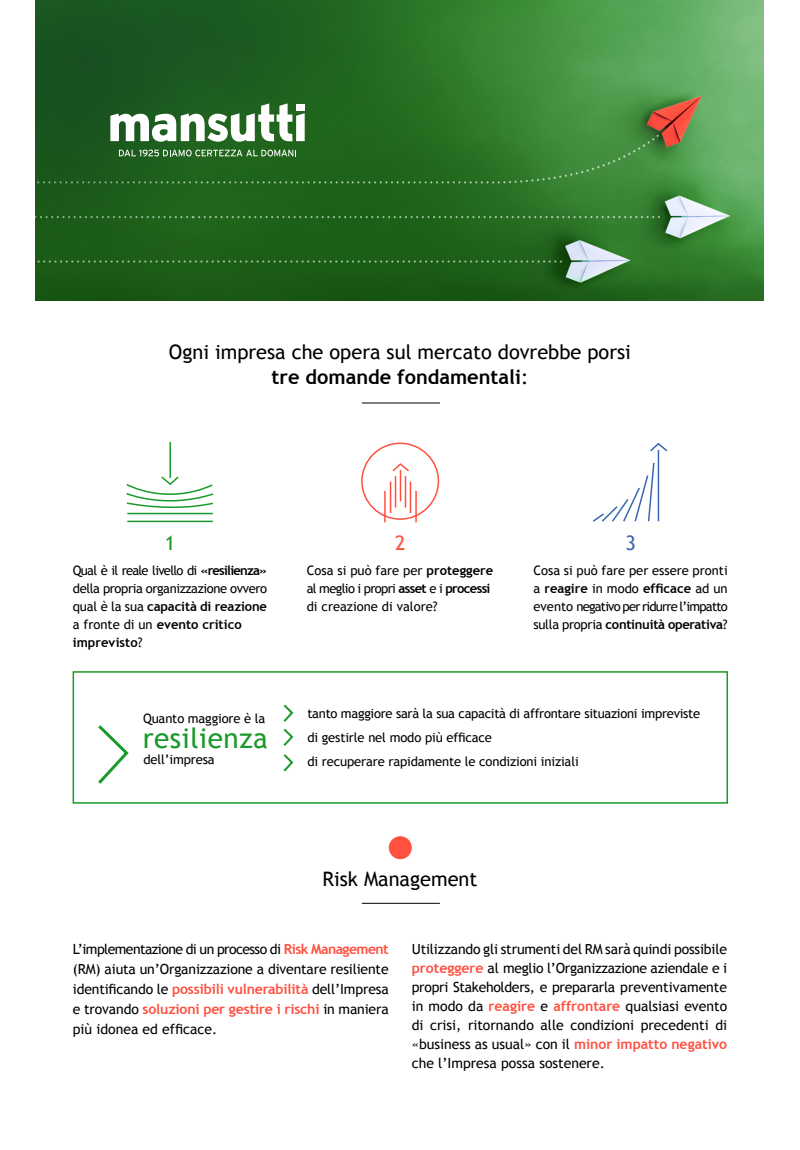
<style>
.page{position:relative;width:800px;height:1150px;background:#fff}
.page>*{position:absolute;margin:0;border:0;box-sizing:border-box;transform-origin:0 0}
.t1{font:28px "Trebuchet MS";letter-spacing:.02em;color:#199a29}
.t2{font:20px/25px "Trebuchet MS";color:#000;text-align:center}
.t3{font:20px "Trebuchet MS";color:#199a29}
.t4{font:20px "Trebuchet MS";color:#ff5040}
.t5{font:20px "Trebuchet MS";color:#3866af}
.t6{font:14px/19px "Trebuchet MS";color:#000;text-align:justify}
.t7{font:13px/18px "Trebuchet MS";letter-spacing:-.02em;color:#000}
.t8{font:13px/18px "Trebuchet MS";color:#000}
.s1{font-weight:700}
.s2{font-weight:700;color:#ff5040}
</style>
<div class="page">
<img style="left:35px;top:0;width:729px;height:300px">
<svg style="left:110px;top:103px;width:195px;height:39px"></svg>
<svg style="left:119px;top:150px;width:177px;height:6px"></svg>
<svg style="left:126px;top:441px;width:88px;height:82px"></svg>
<svg style="left:361px;top:442px;width:79px;height:81px"></svg>
<svg style="left:593px;top:442px;width:75px;height:80px"></svg>
<div style="left:73px;top:671px;width:655px;height:133px;border:2px solid #199a29"></div>
<svg style="left:98px;top:725px;width:31px;height:59px"></svg>
<svg style="left:283px;top:704px;width:11px;height:68px"></svg>
<div style="left:389px;top:836px;width:23px;height:23px;background:#ff5040;border-radius:50%"></div>
<hr style="left:362px;top:402px;width:78px;height:2px;background:#000">
<hr style="left:362px;top:903px;width:78px;height:1px;background:#000">
<h2 class="t2" style="left:169px;top:339px;width:464px">Ogni impresa che opera sul mercato dovrebbe porsi <span class="s1">tre domande fondamentali</span>:</h2>
<h2 class="t3" style="left:165px;top:531px;width:12px">1</h2>
<h2 class="t4" style="left:395px;top:531px;width:12px">2</h2>
<h2 class="t5" style="left:625px;top:531px;width:12px">3</h2>
<p class="t7" style="left:73px;top:561px;width:196px">Qual è il reale livello di <span class="s1">«resilienza» </span>della propria organizzazione ovvero qual è la sua <span class="s1">capacità di reazione </span>a fronte di un <span class="s1">evento critico imprevisto</span>?</p>
<p class="t8" style="left:307px;top:561px;width:188px">Cosa si può fare per <span class="s1">proteggere </span>al meglio i propri <span class="s1">asset</span> e i <span class="s1">processi </span>di creazione di valore?</p>
<p class="t7" style="left:533px;top:561px;width:196px;text-align:justify">Cosa si può fare per essere pronti a <span class="s1">reagire</span> in modo <span class="s1">efficace</span> ad un evento negativo per ridurre l’impatto sulla propria <span class="s1">continuità operativa</span>?</p>
<p class="t7" style="left:143px;top:710px;width:124px">Quanto maggiore è la</p>
<p class="t7" style="left:143px;top:751px;width:73px">dell’impresa</p>
<h1 class="t1" style="left:143px;top:722px;width:127px">resilienza</h1>
<p class="t7" style="left:307px;top:701px;width:394px;line-height:24px">tanto maggiore sarà la sua capacità di affrontare situazioni impreviste di gestirle nel modo più efficace<br>di recuperare rapidamente le condizioni iniziali</p>
<h2 class="t2" style="left:322px;top:866px;width:156px">Risk Management</h2>
<p class="t6" style="left:73px;top:939px;width:317px;line-height:20px">L’implementazione di un processo di <span class="s2">Risk Management </span>(RM) aiuta un’Organizzazione a diventare resiliente identificando le <span class="s2">possibili vulnerabilità</span> dell’Impresa e trovando <span class="s2">soluzioni per gestire i rischi</span> in maniera più idonea ed efficace.</p>
<p class="t6" style="left:412px;top:940px;width:317px">Utilizzando gli strumenti del RM sarà quindi possibile <span class="s2">proteggere</span> al meglio l’Organizzazione aziendale e i propri Stakeholders, e prepararla preventivamente in modo da <span class="s2">reagire</span> e <span class="s2">affrontare</span> qualsiasi evento di crisi, ritornando alle condizioni precedenti di «business as usual» con il <span class="s2">minor impatto negativo </span>che l’Impresa possa sostenere.</p>
</div>
